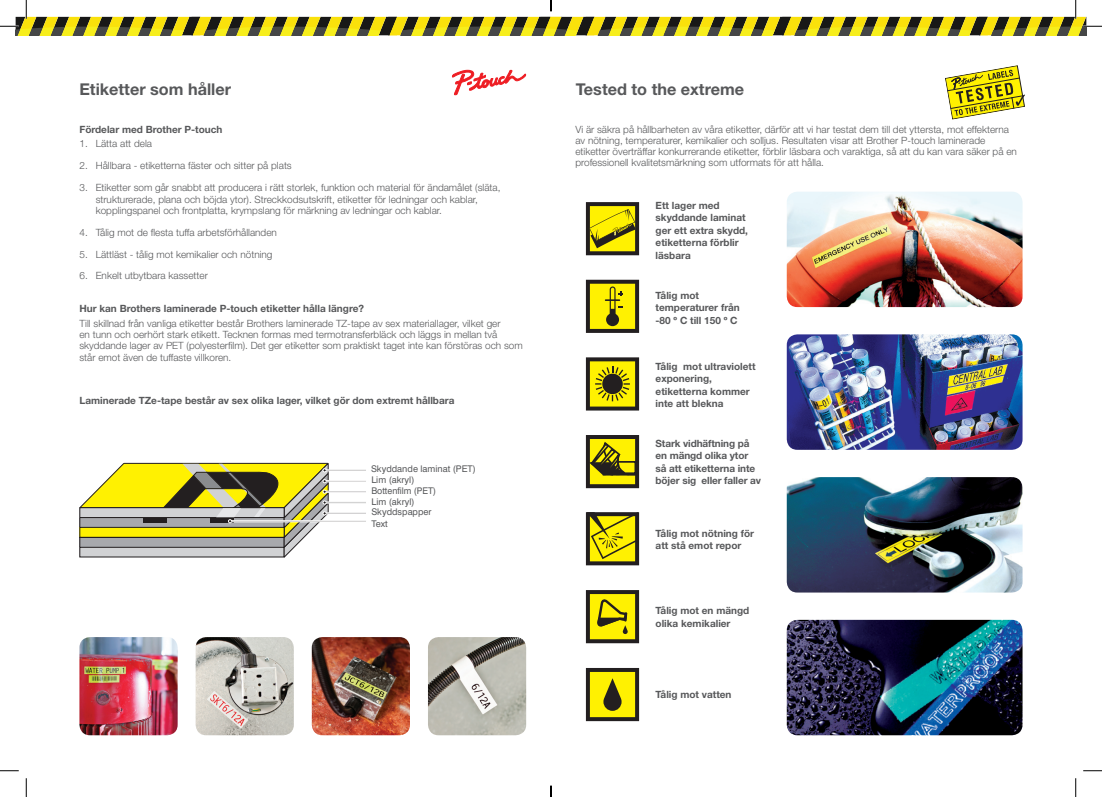
<style>
.page{position:relative;width:1102px;height:797px;background:#fff}
.page>*{position:absolute;margin:0;border:0;box-sizing:border-box;transform-origin:0 0}
.t1{font:700 16.25px "Helvetica Neue LT Pro";color:#57585a}
.t2{font:300 10px/11.2px "Helvetica Neue LT Pro";color:#57585a}
.t3{font:700 10px/12.5px "Helvetica Neue LT Pro";color:#57585a}
.t4{font:9.12px/11.1px "Swiss 721 BT";color:#57585a}
</style>
<div class="page">
<svg style="left:452px;top:70px;width:74px;height:25px"></svg>
<img style="left:786px;top:192px;width:236px;height:115px">
<img style="left:786px;top:477px;width:236px;height:115px">
<img style="left:786px;top:334px;width:236px;height:116px">
<img style="left:786px;top:620px;width:236px;height:115px">
<img style="left:79px;top:637px;width:99px;height:98px">
<img style="left:196px;top:637px;width:98px;height:98px">
<img style="left:312px;top:637px;width:98px;height:98px">
<img style="left:428px;top:637px;width:98px;height:98px">
<svg style="left:79px;top:462px;width:287px;height:95px"></svg>
<svg style="left:586px;top:202px;width:53px;height:53px;background:#a69c0d"></svg>
<svg style="left:586px;top:280px;width:53px;height:53px;background:#aea40c"></svg>
<svg style="left:586px;top:357px;width:53px;height:53px;background:#9c9310"></svg>
<svg style="left:586px;top:435px;width:54px;height:53px;background:#948c14"></svg>
<svg style="left:586px;top:590px;width:53px;height:53px;background:#aba00d"></svg>
<svg style="left:945px;top:65px;width:80px;height:55px"></svg>
<svg style="left:586px;top:512px;width:53px;height:53px;background:#aca10d"></svg>
<svg style="left:586px;top:668px;width:53px;height:53px;background:#a69c0d"></svg>
<svg style="left:0;top:770px;width:19px;height:1px"></svg>
<svg style="left:1083px;top:770px;width:18px;height:1px"></svg>
<svg style="left:25px;top:778px;width:2px;height:19px"></svg>
<svg style="left:1075px;top:778px;width:1px;height:19px"></svg>
<svg style="left:0;top:0;width:1101px;height:35px"></svg>
<svg style="left:550px;top:785px;width:1px;height:12px"></svg>
<p class="t1" style="left:79px;top:78px;width:153px">Etiketter som håller</p>
<p class="t1" style="left:575px;top:78px;width:170px">Tested to the extreme</p>
<p class="t3" style="left:79px;top:122px;width:144px">Fördelar med Brother P-touch</p>
<p class="t2" style="left:79px;top:138px;width:74px">1. Lätta att dela</p>
<p class="t2" style="left:79px;top:160px;width:214px">2. Hållbara - etiketterna fäster och sitter på plats</p>
<p class="t2" style="left:96px;top:182px;width:406px;text-indent:-16px">3. Etiketter som går snabbt att producera i rätt storlek, funktion och material för ändamålet (släta, strukturerade, plana och böjda ytor). Streckkodsutskrift, etiketter för ledningar och kablar, kopplingspanel och frontplatta, krympslang för märkning av ledningar och kablar.</p>
<p class="t2" style="left:79px;top:226px;width:199px">4. Tålig mot de flesta tuffa arbetsförhållanden</p>
<p class="t2" style="left:79px;top:248px;width:194px">5. Lättläst - tålig mot kemikalier och nötning</p>
<p class="t2" style="left:79px;top:270px;width:130px">6. Enkelt utbytbara kassetter</p>
<p class="t3" style="left:79px;top:302px;width:286px">Hur kan Brothers laminerade P-touch etiketter hålla längre?</p>
<p class="t2" style="left:79px;top:317px;width:445px">Till skillnad från vanliga etiketter består Brothers laminerade TZ-tape av sex materiallager, vilket ger<br>en tunn och oerhört stark etikett. Tecknen formas med termotransferbläck och läggs in mellan två skyddande lager av PET (polyesterfilm). Det ger etiketter som praktiskt taget inte kan förstöras och som står emot även de tuffaste villkoren.</p>
<p class="t3" style="left:79px;top:394px;width:376px">Laminerade TZe-tape består av sex olika lager, vilket gör dom extremt hållbara</p>
<p class="t4" style="left:371px;top:463px;width:106px">Skyddande laminat (PET)<br>Lim (akryl)<br>Bottenfilm (PET)</p>
<p class="t4" style="left:371px;top:496px;width:45px">Lim (akryl)</p>
<p class="t4" style="left:371px;top:517px;width:18px">Text</p>
<p class="t4" style="left:371px;top:506px;width:62px">Skyddspapper</p>
<p class="t2" style="left:575px;top:123px;width:443px">Vi är säkra på hållbarheten av våra etiketter, därför att vi har testat dem till det yttersta, mot effekterna av nötning, temperaturer, kemikalier och solljus. Resultaten visar att Brother P-touch laminerade etiketter överträffar konkurrerande etiketter, förblir läsbara och varaktiga, så att du kan vara säker på en professionell kvalitetsmärkning som utformats för att hålla.</p>
<p class="t3" style="left:655px;top:199px;width:94px">Ett lager med skyddande laminat ger ett extra skydd, etiketterna förblir läsbara</p>
<p class="t3" style="left:655px;top:288px;width:86px">Tålig mot temperaturer från -80 º C till 150 º C</p>
<p class="t3" style="left:655px;top:359px;width:101px">Tålig mot ultraviolett exponering, etiketterna kommer inte att blekna</p>
<p class="t3" style="left:655px;top:437px;width:107px">Stark vidhäftning på en mängd olika ytor så att etiketterna inte böjer sig eller faller av</p>
<p class="t3" style="left:655px;top:526px;width:100px">Tålig mot nötning för att stå emot repor</p>
<p class="t3" style="left:655px;top:604px;width:95px">Tålig mot en mängd olika kemikalier</p>
<p class="t3" style="left:655px;top:687px;width:77px">Tålig mot vatten</p>
</div>
